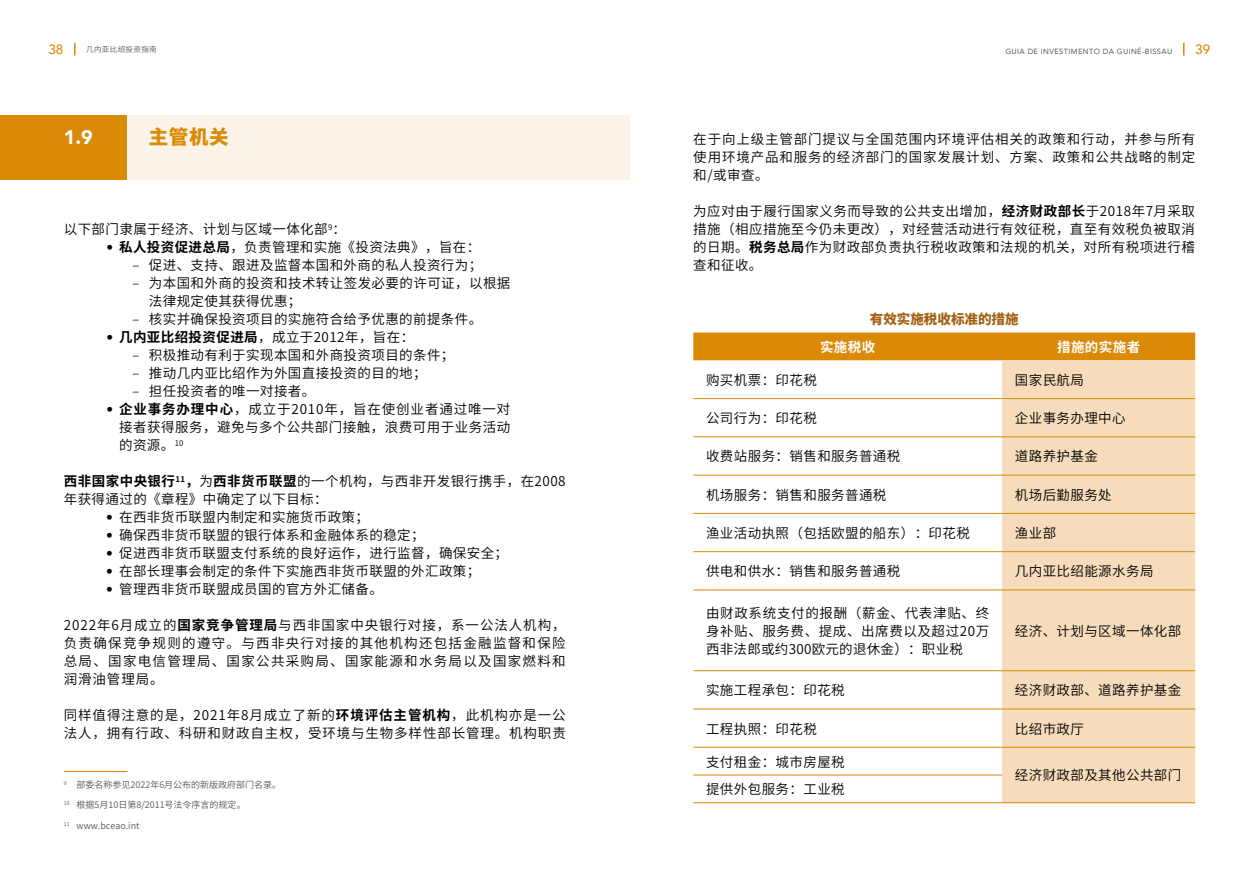
<style>
.page{position:relative;width:1259px;height:893px;background:#fff}
.page>*{position:absolute;margin:0;border:0;box-sizing:border-box;transform-origin:0 0}
.t1{font:900 19.5px "Noto Sans CJ Ksc";color:#db8a08}
.t2{font:900 19.5px "Avenir";color:#fff}
.t3{font:600 13.5px/18px "Noto Sans CJ Ksc";letter-spacing:.03em;color:#000;text-align:justify}
.t4{font:600 13.5px/18px "Noto Sans CJ Ksc";letter-spacing:.065em;color:#000}
.t5{font:900 13.5px "Noto Sans CJ Ksc";color:#a36315}
.t6{font:700 13.5px "Noto Sans CJ Ksc";letter-spacing:.03em;color:#fff}
.t7{font:500 13.5px "Avenir";color:#db8a08}
.t8{font:600 9px "Noto Sans CJ Ksc";color:#575756}
.t9{font:7.5px "Avenir";letter-spacing:.05em;color:#575756}
.t10{font:600 7.5px "Noto Sans CJ Ksc";letter-spacing:.05em;color:#575756}
.s1{font-weight:700}
.s2{font-family:"Avenir";font-weight:300}
.s3{font-family:"Courier New";font-weight:400}
</style>
<div class="page">
<svg style="left:74px;top:43px;width:2px;height:13px"></svg>
<svg style="left:1183px;top:43px;width:1px;height:13px"></svg>
<div style="left:52px;top:115px;width:577px;height:65px;background:#fcf4e9"></div>
<div style="left:0;top:115px;width:126px;height:65px;background:#db8a08"></div>
<hr style="left:64px;top:771px;width:64px;height:1px;background:#db8a08">
<div style="left:693px;top:333px;width:502px;height:27px;background:#db8a08"></div>
<div style="left:1002px;top:360px;width:193px;height:442px;background:#f6dcbb"></div>
<hr style="left:693px;top:398px;width:309px;height:1px;background:#db8a08">
<hr style="left:1002px;top:398px;width:193px;height:1px;background:#db8a08">
<hr style="left:693px;top:436px;width:309px;height:1px;background:#db8a08">
<hr style="left:1002px;top:436px;width:193px;height:1px;background:#db8a08">
<hr style="left:693px;top:475px;width:309px;height:1px;background:#db8a08">
<hr style="left:1002px;top:475px;width:193px;height:1px;background:#db8a08">
<hr style="left:693px;top:513px;width:309px;height:1px;background:#db8a08">
<hr style="left:1002px;top:513px;width:193px;height:1px;background:#db8a08">
<hr style="left:693px;top:551px;width:309px;height:1px;background:#db8a08">
<hr style="left:1002px;top:551px;width:193px;height:1px;background:#db8a08">
<hr style="left:693px;top:590px;width:309px;height:1px;background:#db8a08">
<hr style="left:1002px;top:590px;width:193px;height:1px;background:#db8a08">
<hr style="left:693px;top:670px;width:309px;height:1px;background:#db8a08">
<hr style="left:1002px;top:670px;width:193px;height:1px;background:#db8a08">
<hr style="left:693px;top:709px;width:309px;height:1px;background:#db8a08">
<hr style="left:1002px;top:709px;width:193px;height:1px;background:#db8a08">
<hr style="left:693px;top:747px;width:309px;height:1px;background:#db8a08">
<hr style="left:1002px;top:747px;width:193px;height:1px;background:#db8a08">
<hr style="left:1002px;top:802px;width:193px;height:1px;background:#db8a08">
<hr style="left:693px;top:775px;width:309px;height:1px;background:#db8a08">
<hr style="left:693px;top:802px;width:309px;height:1px;background:#db8a08">
<p class="t7" style="left:48px;top:38px;width:17px">38</p>
<p class="t10" style="left:86px;top:45px;width:72px">几内亚比绍投资指南</p>
<p class="t9" style="left:1005px;top:45px;width:168px">GUIA DE INVESTIMENTO DA GUINÉ-BISSAU</p>
<p class="t7" style="left:1195px;top:38px;width:17px">39</p>
<h1 class="t1" style="left:149px;top:126px;width:81px">主管机关</h1>
<h1 class="t2" style="left:64px;top:121px;width:30px">1.9</h1>
<p class="t3" style="left:693px;top:130px;width:503px">在于向上级主管部门提议与全国范围内环境评估相关的政策和行动，并参与所有使用环境产品和服务的经济部门的国家发展计划、方案、政策和公共战略的制定和/或审查。</p>
<p class="t3" style="left:693px;top:202px;width:503px">为应对由于履行国家义务而导致的公共支出增加，<span class="s1">经济财政部长</span>于2018年7月采取措施（相应措施至今仍未更改），对经营活动进行有效征税，直至有效税负被取消的日期。<span class="s1">税务总局</span>作为财政部负责执行税收政策和法规的机关，对所有税项进行稽查和征收。</p>
<p class="t3" style="left:64px;top:220px;width:284px">以下部门隶属于经济、计划与区域一体化部<sup>9</sup>：</p>
<p class="t3" style="left:106px;top:238px;width:375px"><span class="s2">•</span> <span class="s1">私人投资促进总局</span>，负责管理和实施《投资法典》，旨在：</p>
<p class="t3" style="left:132px;top:256px;width:352px"><span class="s3">–</span> 促进、支持、跟进及监督本国和外商的私人投资行为；</p>
<p class="t3" style="left:149px;top:274px;width:363px;text-indent:-17px"><span class="s3">–</span> 为本国和外商的投资和技术转让签发必要的许可证，以根据法律规定使其获得优惠；</p>
<p class="t3" style="left:132px;top:310px;width:352px"><span class="s3">–</span> 核实并确保投资项目的实施符合给予优惠的前提条件。</p>
<p class="t3" style="left:106px;top:328px;width:309px"><span class="s2">•</span> <span class="s1">几内亚比绍投资促进局</span>，成立于2012年，旨在：</p>
<p class="t3" style="left:132px;top:346px;width:324px"><span class="s3">–</span> 积极推动有利于实现本国和外商投资项目的条件；</p>
<p class="t3" style="left:132px;top:364px;width:296px"><span class="s3">–</span> 推动几内亚比绍作为外国直接投资的目的地；</p>
<p class="t3" style="left:132px;top:382px;width:185px"><span class="s3">–</span> 担任投资者的唯一对接者。</p>
<p class="t3" style="left:119px;top:400px;width:393px;text-indent:-13px"><span class="s2">•</span> <span class="s1">企业事务办理中心</span>，成立于2010年，旨在使创业者通过唯一对接者获得服务，避免与多个公共部门接触，浪费可用于业务活动的资源。<sup>10</sup></p>
<p class="t3" style="left:64px;top:472px;width:503px"><span class="s1">西非国家中央银行</span><sup>11</sup><span class="s1">，</span>为<span class="s1">西非货币联盟</span>的一个机构，与西非开发银行携手，在2008年获得通过的《章程》中确定了以下目标：</p>
<p class="t3" style="left:106px;top:508px;width:264px"><span class="s2">•</span> 在西非货币联盟内制定和实施货币政策；</p>
<p class="t3" style="left:106px;top:526px;width:320px"><span class="s2">•</span> 确保西非货币联盟的银行体系和金融体系的稳定；</p>
<p class="t3" style="left:106px;top:544px;width:403px"><span class="s2">•</span> 促进西非货币联盟支付系统的良好运作，进行监督，确保安全；</p>
<p class="t3" style="left:106px;top:562px;width:375px"><span class="s2">•</span> 在部长理事会制定的条件下实施西非货币联盟的外汇政策；</p>
<p class="t3" style="left:106px;top:580px;width:278px"><span class="s2">•</span> 管理西非货币联盟成员国的官方外汇储备。</p>
<p class="t3" style="left:64px;top:616px;width:503px">2022年6月成立的<span class="s1">国家竞争管理局</span>与西非国家中央银行对接，系一公法人机构，负责确保竞争规则的遵守。与西非央行对接的其他机构还包括金融监督和保险总局、国家电信管理局、国家公共采购局、国家能源和水务局以及国家燃料和润滑油管理局。</p>
<p class="t4" style="left:64px;top:706px;width:503px">同样值得注意的是，2021年8月成立了新的<span class="s1">环境评估主管机构</span>，此机构亦是一公法人，拥有行政、科研和财政自主权，受环境与生物多样性部长管理。机构职责</p>
<p class="t5" style="left:870px;top:311px;width:150px">有效实施税收标准的措施</p>
<p class="t6" style="left:820px;top:339px;width:57px">实施税收</p>
<p class="t6" style="left:1057px;top:339px;width:85px">措施的实施者</p>
<p class="t3" style="left:706px;top:371px;width:112px">购买机票：印花税</p>
<p class="t3" style="left:1015px;top:371px;width:71px">国家民航局</p>
<p class="t3" style="left:706px;top:409px;width:112px">公司行为：印花税</p>
<p class="t3" style="left:1015px;top:409px;width:112px">企业事务办理中心</p>
<p class="t3" style="left:706px;top:448px;width:196px">收费站服务：销售和服务普通税</p>
<p class="t3" style="left:1015px;top:448px;width:85px">道路养护基金</p>
<p class="t3" style="left:706px;top:486px;width:182px">机场服务：销售和服务普通税</p>
<p class="t3" style="left:1015px;top:486px;width:98px">机场后勤服务处</p>
<p class="t3" style="left:706px;top:524px;width:265px">渔业活动执照（包括欧盟的船东）：印花税</p>
<p class="t3" style="left:1015px;top:524px;width:43px">渔业部</p>
<p class="t3" style="left:706px;top:562px;width:196px">供电和供水：销售和服务普通税</p>
<p class="t3" style="left:1015px;top:562px;width:140px">几内亚比绍能源水务局</p>
<p class="t3" style="left:706px;top:604px;width:285px">由财政系统支付的报酬（薪金、代表津贴、终身补贴、服务费、提成、出席费以及超过20万西非法郎或约300欧元的退休金）：职业税</p>
<p class="t3" style="left:1015px;top:622px;width:168px">经济、计划与区域一体化部</p>
<p class="t3" style="left:706px;top:682px;width:140px">实施工程承包：印花税</p>
<p class="t3" style="left:1015px;top:682px;width:168px">经济财政部、道路养护基金</p>
<p class="t3" style="left:706px;top:720px;width:112px">工程执照：印花税</p>
<p class="t3" style="left:1015px;top:720px;width:71px">比绍市政厅</p>
<p class="t3" style="left:706px;top:753px;width:140px">支付租金：城市房屋税</p>
<p class="t3" style="left:1015px;top:767px;width:168px">经济财政部及其他公共部门</p>
<p class="t3" style="left:706px;top:781px;width:140px">提供外包服务：工业税</p>
<p class="t8" style="left:64px;top:779px;width:219px"><sup>9</sup> 部委名称参见2022年6月公布的新版政府部门名录。</p>
<p class="t8" style="left:64px;top:800px;width:183px"><sup>10</sup> 根据5月10日第8/2011号法令序言的规定。</p>
<p class="t8" style="left:64px;top:820px;width:77px"><sup>11</sup> www.bceao.int</p>
</div>
